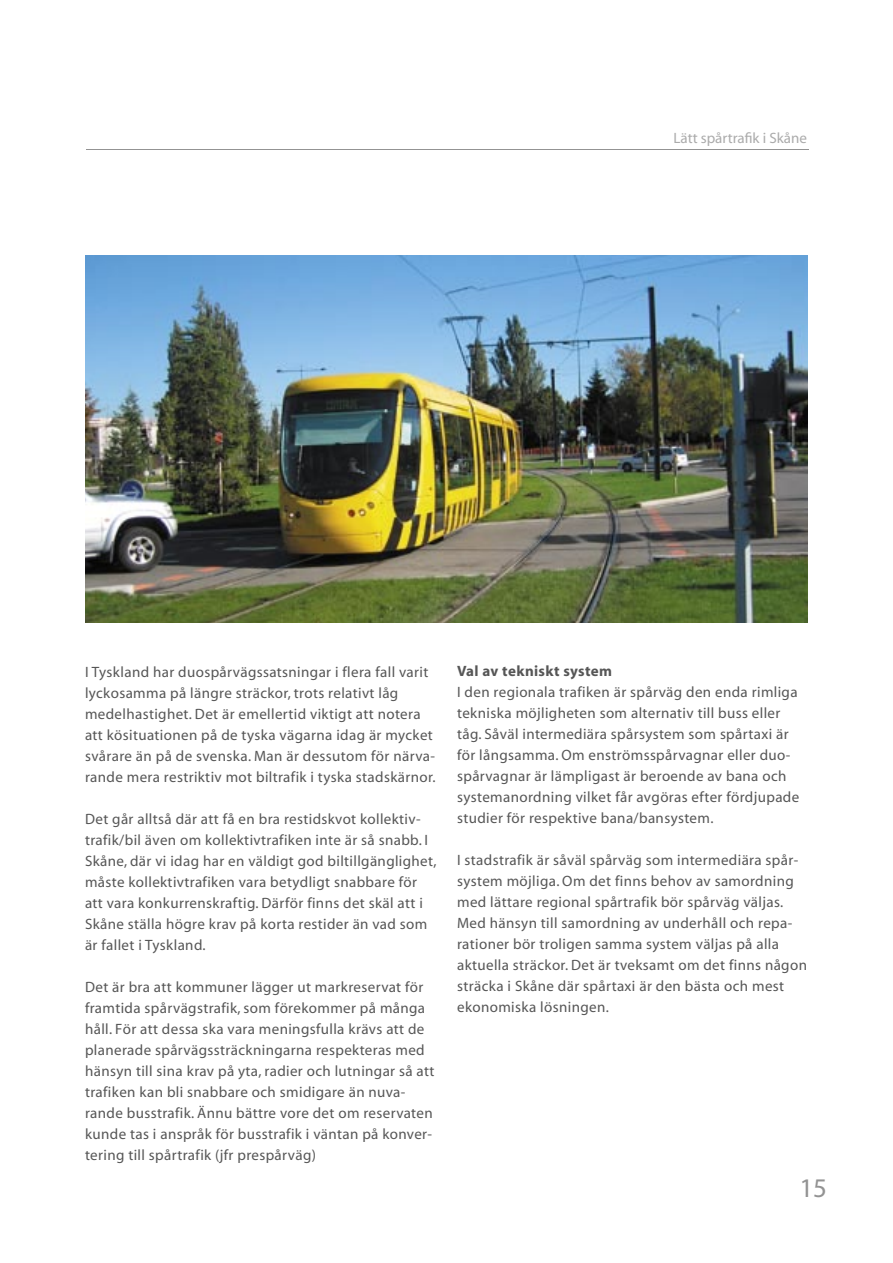
<style>
.page{position:relative;width:893px;height:1263px;background:#fff}
.page>*{position:absolute;margin:0;border:0;box-sizing:border-box;transform-origin:0 0}
.t1{font:27px "Myriad";color:#939393}
.t2{font:15px/21px "Myriad";letter-spacing:.025em;color:#565656}
.t3{font:15px "Myriad";color:#ababab}
.t4{font:700 15px "Myriad";letter-spacing:.025em;color:#565656}
</style>
<div class="page">
<hr style="left:86px;top:149px;width:723px;height:1px;background:#939393">
<img style="left:85px;top:255px;width:723px;height:367px">
<p class="t3" style="left:673px;top:131px;width:135px">Lätt spårtrafik i Skåne</p>
<p class="t2" style="left:85px;top:662px;width:352px">I Tyskland har duospårvägssatsningar i flera fall varit lyckosamma på längre sträckor, trots relativt låg medelhastighet. Det är emellertid viktigt att notera att kösituationen på de tyska vägarna idag är mycket svårare än på de svenska. Man är dessutom för närva&shy;rande mera restriktiv mot biltrafik i tyska stadskärnor.</p>
<p class="t2" style="left:85px;top:809px;width:353px">Det går alltså där att få en bra restidskvot kollektiv&shy;trafik/bil även om kollektivtrafiken inte är så snabb. I Skåne, där vi idag har en väldigt god biltillgänglighet, måste kollektivtrafiken vara betydligt snabbare för att vara konkurrenskraftig. Därför finns det skäl att i Skåne ställa högre krav på korta restider än vad som är fallet i Tyskland.</p>
<p class="t2" style="left:85px;top:977px;width:351px">Det är bra att kommuner lägger ut markreservat för framtida spårvägstrafik, som förekommer på många håll. För att dessa ska vara meningsfulla krävs att de planerade spårvägssträckningarna respekteras med hänsyn till sina krav på yta, radier och lutningar så att trafiken kan bli snabbare och smidigare än nuva&shy;rande busstrafik. Ännu bättre vore det om reservaten kunde tas i anspråk för busstrafik i väntan på konver&shy;tering till spårtrafik (jfr prespårväg)</p>
<p class="t4" style="left:457px;top:663px;width:157px">Val av tekniskt system</p>
<p class="t2" style="left:457px;top:682px;width:344px">I den regionala trafiken är spårväg den enda rimliga tekniska möjligheten som alternativ till buss eller tåg. Såväl intermediära spårsystem som spårtaxi är för långsamma. Om enströmsspårvagnar eller duo&shy;spårvagnar är lämpligast är beroende av bana och systemanordning vilket får avgöras efter fördjupade studier för respektive bana/bansystem.</p>
<p class="t2" style="left:457px;top:850px;width:351px">I stadstrafik är såväl spårväg som intermediära spår&shy;system möjliga. Om det finns behov av samordning med lättare regional spårtrafik bör spårväg väljas.<br>Med hänsyn till samordning av underhåll och repa&shy;rationer bör troligen samma system väljas på alla aktuella sträckor. Det är tveksamt om det finns någon sträcka i Skåne där spårtaxi är den bästa och mest ekonomiska lösningen.</p>
<h1 class="t1" style="left:799px;top:1175px;width:29px">15</h1>
</div>
